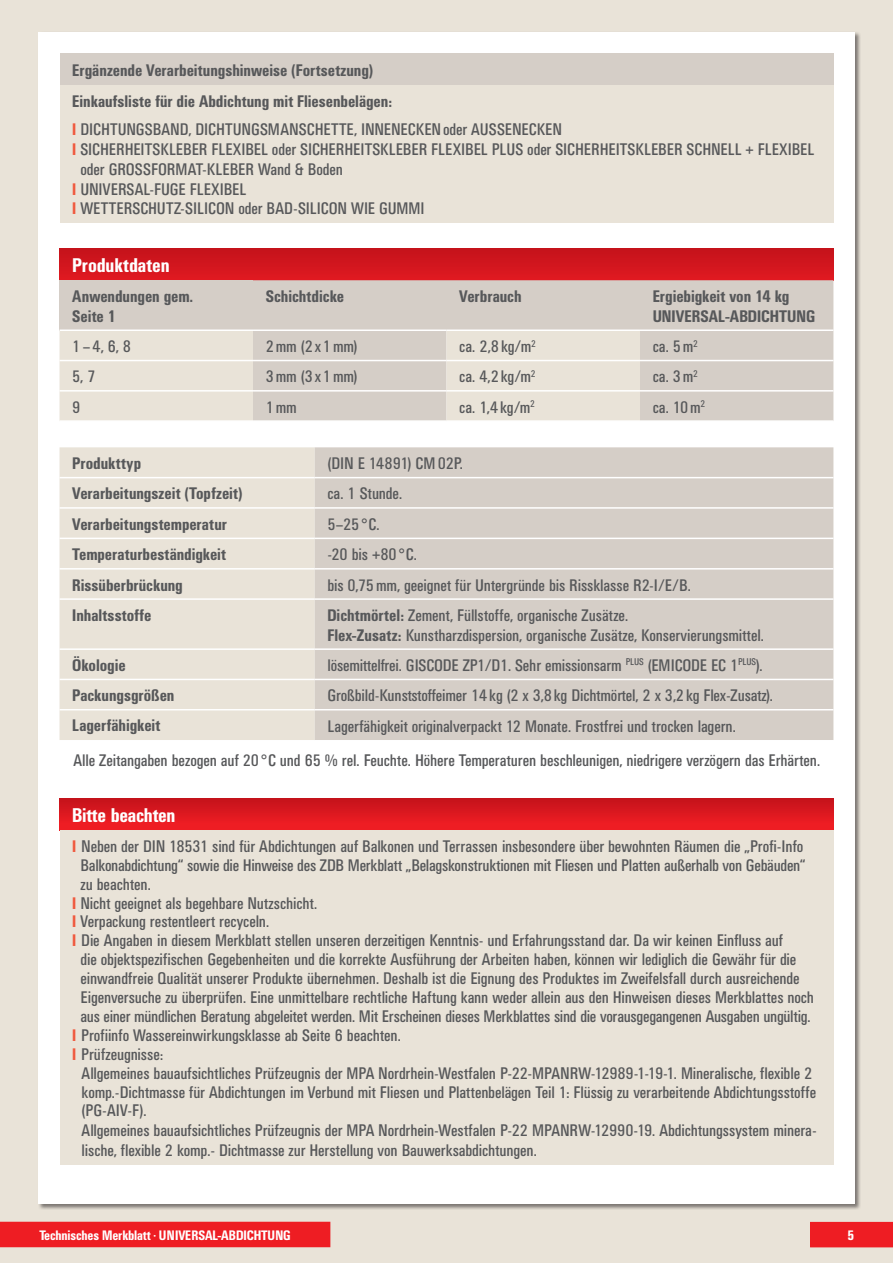
<style>
.page{position:relative;width:893px;height:1263px;background:#e9e3d8}
.page>*{position:absolute;margin:0;border:0;box-sizing:border-box;transform-origin:0 0}
.t1{font:500 condensed 19.5px "UN11";color:#fff}
.t2{font:condensed 16.5px/19.8px "UN11";color:#57585a}
.t3{font:500 condensed 16.5px/19.8px "UN11";letter-spacing:.01em;color:#57585a}
.t4{font:condensed 16.5px "UN11";letter-spacing:.125em;color:#57585a}
.t5{font:500 condensed 13.5px "UN11";color:#fff}
.s1{font-weight:500;color:#f0593e}
.s2{font-family:"Univers"}
.s3{font-weight:500}
</style>
<div class="page">
<div style="left:38px;top:32px;width:817px;height:1171px;background:#fff"></div>
<div style="left:810px;top:1222px;width:83px;height:25px;background:#ee1d23"></div>
<div style="left:0;top:1222px;width:330px;height:25px;background:#ee1d23"></div>
<div style="left:60px;top:248px;width:773px;height:32px;background:linear-gradient(to right,#d2161e,#d2161e)"></div>
<div style="left:60px;top:280px;width:193px;height:50px;background:#d5cec7"></div>
<div style="left:253px;top:280px;width:580px;height:140px;background:#d5cec7"></div>
<div style="left:60px;top:331px;width:193px;height:89px;background:#e9e3d8"></div>
<div style="left:446px;top:331px;width:194px;height:89px;background:#e9e3d8"></div>
<hr style="left:60px;top:329px;width:193px;height:2px;background:#fff">
<hr style="left:253px;top:329px;width:193px;height:2px;background:#fff">
<hr style="left:446px;top:329px;width:194px;height:2px;background:#fff">
<hr style="left:640px;top:329px;width:193px;height:2px;background:#fff">
<hr style="left:60px;top:390px;width:193px;height:2px;background:#fff">
<hr style="left:253px;top:390px;width:193px;height:2px;background:#fff">
<hr style="left:446px;top:390px;width:194px;height:2px;background:#fff">
<hr style="left:640px;top:390px;width:193px;height:2px;background:#fff">
<hr style="left:60px;top:360px;width:193px;height:1px;background:#fff">
<hr style="left:253px;top:360px;width:193px;height:1px;background:#fff">
<hr style="left:446px;top:360px;width:194px;height:1px;background:#fff">
<hr style="left:640px;top:360px;width:193px;height:1px;background:#fff">
<div style="left:60px;top:447px;width:255px;height:293px;background:#e9e3d8"></div>
<div style="left:315px;top:447px;width:518px;height:293px;background:#d5cec7"></div>
<hr style="left:60px;top:507px;width:255px;height:2px;background:#fff">
<hr style="left:315px;top:507px;width:518px;height:2px;background:#fff">
<hr style="left:60px;top:538px;width:255px;height:1px;background:#fff">
<hr style="left:315px;top:538px;width:518px;height:1px;background:#fff">
<hr style="left:60px;top:568px;width:255px;height:2px;background:#fff">
<hr style="left:315px;top:568px;width:518px;height:2px;background:#fff">
<hr style="left:60px;top:648px;width:255px;height:2px;background:#fff">
<hr style="left:315px;top:648px;width:518px;height:2px;background:#fff">
<hr style="left:60px;top:679px;width:255px;height:1px;background:#fff">
<hr style="left:315px;top:679px;width:518px;height:1px;background:#fff">
<hr style="left:60px;top:709px;width:255px;height:1px;background:#fff">
<hr style="left:315px;top:709px;width:518px;height:1px;background:#fff">
<hr style="left:60px;top:598px;width:255px;height:2px;background:#fff">
<hr style="left:315px;top:598px;width:518px;height:2px;background:#fff">
<hr style="left:60px;top:477px;width:255px;height:1px;background:#fff">
<hr style="left:315px;top:477px;width:518px;height:1px;background:#fff">
<div style="left:60px;top:53px;width:773px;height:32px;background:#d5cec7"></div>
<div style="left:60px;top:85px;width:773px;height:138px;background:#e9e3d8"></div>
<div style="left:60px;top:798px;width:773px;height:32px;background:linear-gradient(to bottom,#c5121b,#f31e24)"></div>
<div style="left:60px;top:830px;width:773px;height:334px;background:#e9e3d8"></div>
<p class="t3" style="left:72px;top:54px;width:321px;line-height:31px">Ergänzende Verarbeitungshinweise (Fortsetzung)<br>Einkaufsliste für die Abdichtung mit Fliesenbelägen:</p>
<p class="t2" style="left:72px;top:119px;width:491px"><span class="s1">I</span> DICHTUNGSBAND, DICHTUNGSMANSCHETTE, INNENECKENoder AUSSENECKEN</p>
<p class="t2" style="left:72px;top:139px;width:743px"><span class="s1">I</span> SICHERHEITSKLEBER FLEXIBEL oder SICHERHEITSKLEBER FLEXIBEL PLUS oder SICHERHEITSKLEBER SCHNELL + FLEXIBEL</p>
<p class="t2" style="left:81px;top:159px;width:264px">oder GROSSFORMAT-KLEBER Wand &amp; Boden</p>
<p class="t2" style="left:72px;top:179px;width:175px"><span class="s1">I</span> UNIVERSAL-FUGE FLEXIBEL</p>
<p class="t2" style="left:72px;top:199px;width:354px"><span class="s1">I</span> WETTERSCHUTZ-SILICON oder BAD-SILICON WIE GUMMI</p>
<p class="t1" style="left:72px;top:254px;width:99px">Produktdaten</p>
<p class="t3" style="left:72px;top:286px;width:122px">Anwendungen gem.<br>Seite 1</p>
<p class="t3" style="left:266px;top:286px;width:80px">Schichtdicke</p>
<p class="t3" style="left:459px;top:286px;width:64px">Verbrauch</p>
<p class="t3" style="left:653px;top:286px;width:164px">Ergiebigkeit von 14 kg<br>UNIVERSAL-ABDICHTUNG</p>
<p class="t2" style="left:72px;top:336px;width:60px">1–4, 6, 8</p>
<p class="t4" style="left:266px;top:337px;width:93px">2mm (2x1mm)</p>
<p class="t2" style="left:459px;top:336px;width:78px">ca. 2,8 kg/m<sup>2</sup></p>
<p class="t2" style="left:653px;top:336px;width:47px">ca. 5m<sup>2</sup></p>
<p class="t2" style="left:72px;top:367px;width:25px">5, 7</p>
<p class="t4" style="left:266px;top:367px;width:93px">3mm (3x1mm)</p>
<p class="t2" style="left:459px;top:367px;width:78px">ca. 4,2 kg/m<sup>2</sup></p>
<p class="t2" style="left:653px;top:367px;width:47px">ca. 3m<sup>2</sup></p>
<p class="t2" style="left:72px;top:397px;width:10px">9</p>
<p class="t2" style="left:266px;top:397px;width:32px">1mm</p>
<p class="t2" style="left:459px;top:397px;width:77px">ca. 1,4 kg/m<sup>2</sup></p>
<p class="t2" style="left:653px;top:397px;width:54px">ca. 10m<sup>2</sup></p>
<p class="t3" style="left:72px;top:453px;width:70px">Produkttyp</p>
<p class="t2" style="left:327px;top:453px;width:137px">(DIN E 14891) CM02P.</p>
<p class="t3" style="left:72px;top:483px;width:172px">Verarbeitungszeit (Topfzeit)</p>
<p class="t2" style="left:327px;top:484px;width:76px">ca. 1 Stunde.</p>
<p class="t3" style="left:72px;top:514px;width:156px">Verarbeitungstemperatur</p>
<p class="t2" style="left:327px;top:514px;width:53px">5–25 <span class="s2">°</span>C.</p>
<p class="t3" style="left:72px;top:544px;width:155px">Temperaturbeständigkeit</p>
<p class="t2" style="left:327px;top:544px;width:91px">-20 bis +80 <span class="s2">°</span>C.</p>
<p class="t3" style="left:72px;top:575px;width:112px">Rissüberbrückung</p>
<p class="t2" style="left:327px;top:575px;width:365px">bis 0,75mm, geeignet für Untergründe bis Rissklasse R2-I/E/B.</p>
<p class="t3" style="left:72px;top:605px;width:81px">Inhaltsstoffe</p>
<p class="t2" style="left:327px;top:605px;width:438px"><span class="s3">Dichtmörtel:</span> Zement, Füllstoffe, organische Zusätze.<br><span class="s3">Flex-Zusatz:</span> Kunstharzdispersion, organische Zusätze, Konservierungsmittel.</p>
<p class="t3" style="left:72px;top:655px;width:55px">Ökologie</p>
<p class="t2" style="left:327px;top:655px;width:437px">lösemittelfrei. GISCODE ZP1/D1. Sehr emissionsarm <sup>PLUS</sup> (EMICODE EC 1<sup>PLUS</sup>).</p>
<p class="t3" style="left:72px;top:685px;width:103px">Packungsgrößen</p>
<p class="t2" style="left:327px;top:685px;width:447px">Großbild-Kunststoffeimer 14 kg (2 x 3,8 kg Dichtmörtel, 2 x 3,2 kg Flex-Zusatz).</p>
<p class="t3" style="left:72px;top:715px;width:89px">Lagerfähigkeit</p>
<p class="t2" style="left:73px;top:708px;width:748px;line-height:34.8px;text-indent:254px">Lagerfähigkeit originalverpackt 12 Monate. Frostfrei und trocken lagern.<br>Alle Zeitangaben bezogen auf 20 <span class="s2">°</span>C und 65 % rel. Feuchte. Höhere Temperaturen beschleunigen, niedrigere verzögern das Erhärten.</p>
<p class="t1" style="left:72px;top:804px;width:104px">Bitte beachten</p>
<p class="t2" style="left:72px;top:836px;width:732px"><span class="s1">I</span> Neben der DIN 18531 sind für Abdichtungen auf Balkonen und Terrassen insbesondere über bewohnten Räumen die „Profi-Info</p>
<p class="t2" style="left:81px;top:855px;width:726px">Balkonabdichtung“ sowie die Hinweise des ZDB Merkblatt „Belagskonstruktionen mit Fliesen und Platten außerhalb von Gebäuden“</p>
<p class="t2" style="left:81px;top:874px;width:72px">zu beachten.</p>
<p class="t2" style="left:72px;top:893px;width:246px"><span class="s1">I</span> Nicht geeignet als begehbare Nutzschicht.</p>
<p class="t2" style="left:72px;top:912px;width:198px"><span class="s1">I</span> Verpackung restentleert recyceln.</p>
<p class="t2" style="left:72px;top:930px;width:712px"><span class="s1">I</span> Die Angaben in diesem Merkblatt stellen unseren derzeitigen Kenntnis- und Erfahrungsstand dar. Da wir keinen Einfluss auf</p>
<p class="t2" style="left:81px;top:949px;width:717px">die objektspezifischen Gegebenheiten und die korrekte Ausführung der Arbeiten haben, können wir lediglich die Gewähr für die</p>
<p class="t2" style="left:81px;top:968px;width:720px">einwandfreie Qualität unserer Produkte übernehmen. Deshalb ist die Eignung des Produktes im Zweifelsfall durch ausreichende</p>
<p class="t2" style="left:81px;top:987px;width:735px">Eigenversuche zu überprüfen. Eine unmittelbare rechtliche Haftung kann weder allein aus den Hinweisen dieses Merkblattes noch</p>
<p class="t2" style="left:81px;top:1006px;width:731px">aus einer mündlichen Beratung abgeleitet werden. Mit Erscheinen dieses Merkblattes sind die vorausgegangenen Ausgaben ungültig.</p>
<p class="t2" style="left:72px;top:1025px;width:330px"><span class="s1">I</span> Profiinfo Wassereinwirkungsklasse ab Seite 6 beachten.</p>
<p class="t2" style="left:72px;top:1044px;width:92px"><span class="s1">I</span> Prüfzeugnisse:</p>
<p class="t2" style="left:82px;top:1063px;width:732px">Allgemeines bauaufsichtliches Prüfzeugnis der MPA Nordrhein-Westfalen P-22-MPANRW-12989-1-19-1. Mineralische, flexible 2</p>
<p class="t2" style="left:82px;top:1082px;width:736px">komp.-Dichtmasse für Abdichtungen im Verbund mit Fliesen und Plattenbelägen Teil 1: Flüssig zu verarbeitende Abdichtungsstoffe</p>
<p class="t2" style="left:82px;top:1101px;width:66px">(PG-AIV-F).</p>
<p class="t2" style="left:82px;top:1120px;width:736px">Allgemeines bauaufsichtliches Prüfzeugnis der MPA Nordrhein-Westfalen P-22 MPANRW-12990-19. Abdichtungssystem minera-</p>
<p class="t2" style="left:82px;top:1140px;width:456px">lische, flexible 2 komp.- Dichtmasse zur Herstellung von Bauwerksabdichtungen.</p>
<p class="t5" style="left:39px;top:1227px;width:253px">Technisches Merkblatt <sup>•</sup> UNIVERSAL-ABDICHTUNG</p>
<p class="t5" style="left:847px;top:1227px;width:8px">5</p>
</div>
